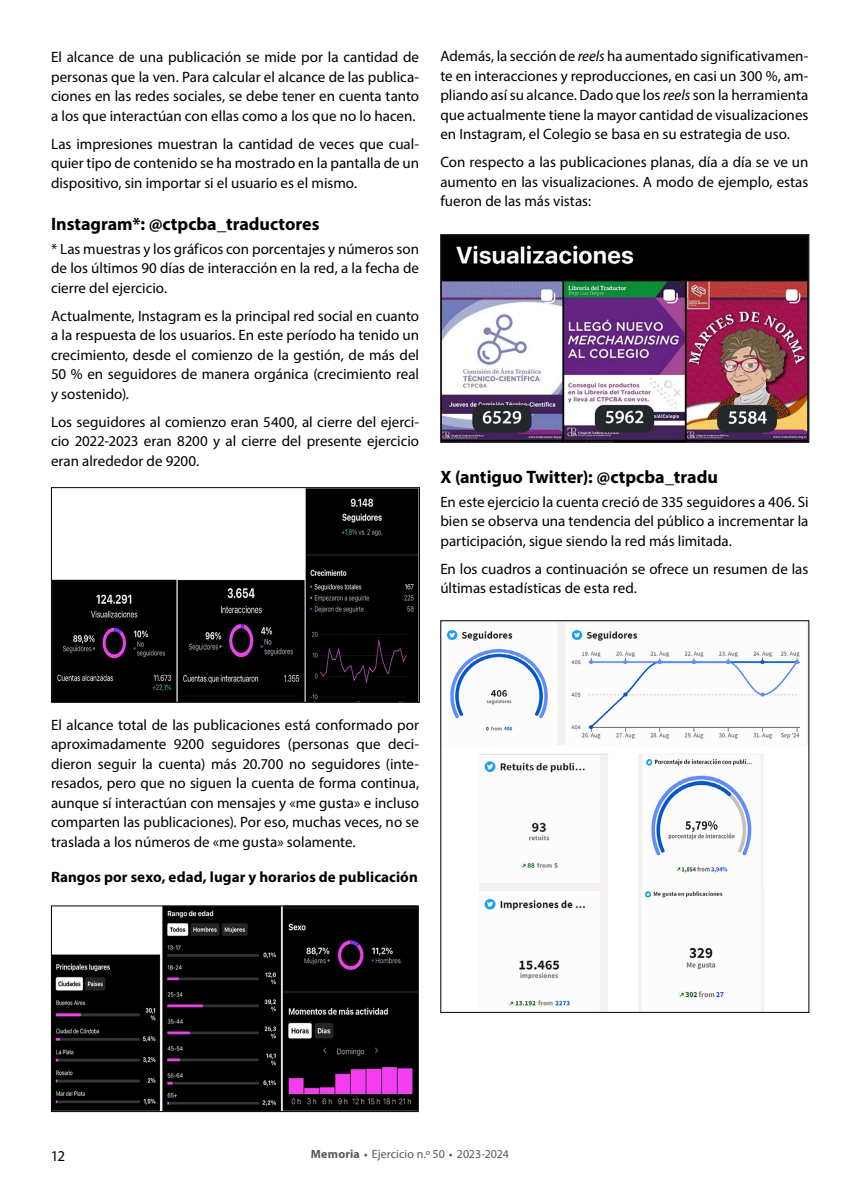
<style>
.page{position:relative;width:851px;height:1191px;background:#fff}
.page>*{position:absolute;margin:0;border:0;box-sizing:border-box;transform-origin:0 0}
.t1{font:700 18px "Myriad Pro";color:#000}
.t2{font:15px/19.5px "Myriad Pro";color:#000;text-align:justify}
.t3{font:700 15px "Myriad Pro";letter-spacing:.005em;color:#000}
.t4{font:12px "Myriad Pro";letter-spacing:.005em;color:#58595b}
.s1{font-style:italic}
.s2{font-weight:700}
.s3{font-size:22.5px}
</style>
<div class="page">
<img style="left:53px;top:489px;width:365px;height:211px">
<div style="left:51px;top:487px;width:369px;height:215px;border:1px solid #000"></div>
<img style="left:53px;top:907px;width:363px;height:203px">
<div style="left:51px;top:905px;width:367px;height:207px;border:1px solid #000"></div>
<img style="left:442px;top:236px;width:365px;height:205px">
<div style="left:440px;top:234px;width:369px;height:209px;border:1px solid #000"></div>
<img style="left:446px;top:622px;width:361px;height:388px">
<p class="t2" style="left:51px;top:47px;width:369px">El alcance de una publicación se mide por la cantidad de personas que la ven. Para calcular el alcance de las publica&shy;ciones en las redes sociales, se debe tener en cuenta tanto a los que interactúan con ellas como a los que no lo hacen.</p>
<p class="t2" style="left:51px;top:134px;width:369px">Las impresiones muestran la cantidad de veces que cual&shy;quier tipo de contenido se ha mostrado en la pantalla de un dispositivo, sin importar si el usuario es el mismo.</p>
<p class="t1" style="left:51px;top:212px;width:270px">Instagram*: @ctpcba_traductores</p>
<p class="t2" style="left:51px;top:239px;width:369px">* Las muestras y los gráficos con porcentajes y números son de los últimos 90 días de interacción en la red, a la fecha de cierre del ejercicio.</p>
<p class="t2" style="left:51px;top:306px;width:369px">Actualmente, Instagram es la principal red social en cuanto a la respuesta de los usuarios. En este período ha tenido un crecimiento, desde el comienzo de la gestión, de más del 50 % en seguidores de manera orgánica (crecimiento real y sostenido).</p>
<p class="t2" style="left:51px;top:412px;width:369px">Los seguidores al comienzo eran 5400, al cierre del ejerci&shy;cio 2022-2023 eran 8200 y al cierre del presente ejercicio eran alrededor de 9200.</p>
<p class="t2" style="left:440px;top:46px;width:369px">Además, la sección de <span class="s1">reels</span> ha aumentado significativamen&shy;te en interacciones y reproducciones, en casi un 300 %, am&shy;pliando así su alcance. Dado que los <span class="s1">reels</span> son la herramienta que actualmente tiene la mayor cantidad de visualizaciones en Instagram, el Colegio se basa en su estrategia de uso.</p>
<p class="t2" style="left:440px;top:152px;width:369px">Con respecto a las publicaciones planas, día a día se ve un aumento en las visualizaciones. A modo de ejemplo, estas fueron de las más vistas:</p>
<p class="t1" style="left:440px;top:465px;width:279px">X (antiguo Twitter): @ctpcba_tradu</p>
<p class="t2" style="left:440px;top:491px;width:369px">En este ejercicio la cuenta creció de 335 seguidores a 406. Si bien se observa una tendencia del público a incrementar la participación, sigue siendo la red más limitada.</p>
<p class="t2" style="left:440px;top:558px;width:369px">En los cuadros a continuación se ofrece un resumen de las últimas estadísticas de esta red.</p>
<p class="t2" style="left:51px;top:715px;width:369px">El alcance total de las publicaciones está conformado por aproximadamente 9200 seguidores (personas que deci&shy;dieron seguir la cuenta) más 20.700 no seguidores (inte&shy;resados, pero que no siguen la cuenta de forma continua, aunque sí interactúan con mensajes y «me gusta» e incluso comparten las publicaciones). Por eso, muchas veces, no se traslada a los números de «me gusta» solamente.</p>
<p class="t3" style="left:51px;top:867px;width:368px">Rangos por sexo, edad, lugar y horarios de publicación</p>
<p class="t2" style="left:51px;top:1145px;width:16px">12</p>
<p class="t4" style="left:311px;top:1146px;width:199px"><span class="s2">Memoria</span> <span class="s3">·</span> Ejercicio n.º 50 <span class="s3">·</span> 2023-2024</p>
</div>
